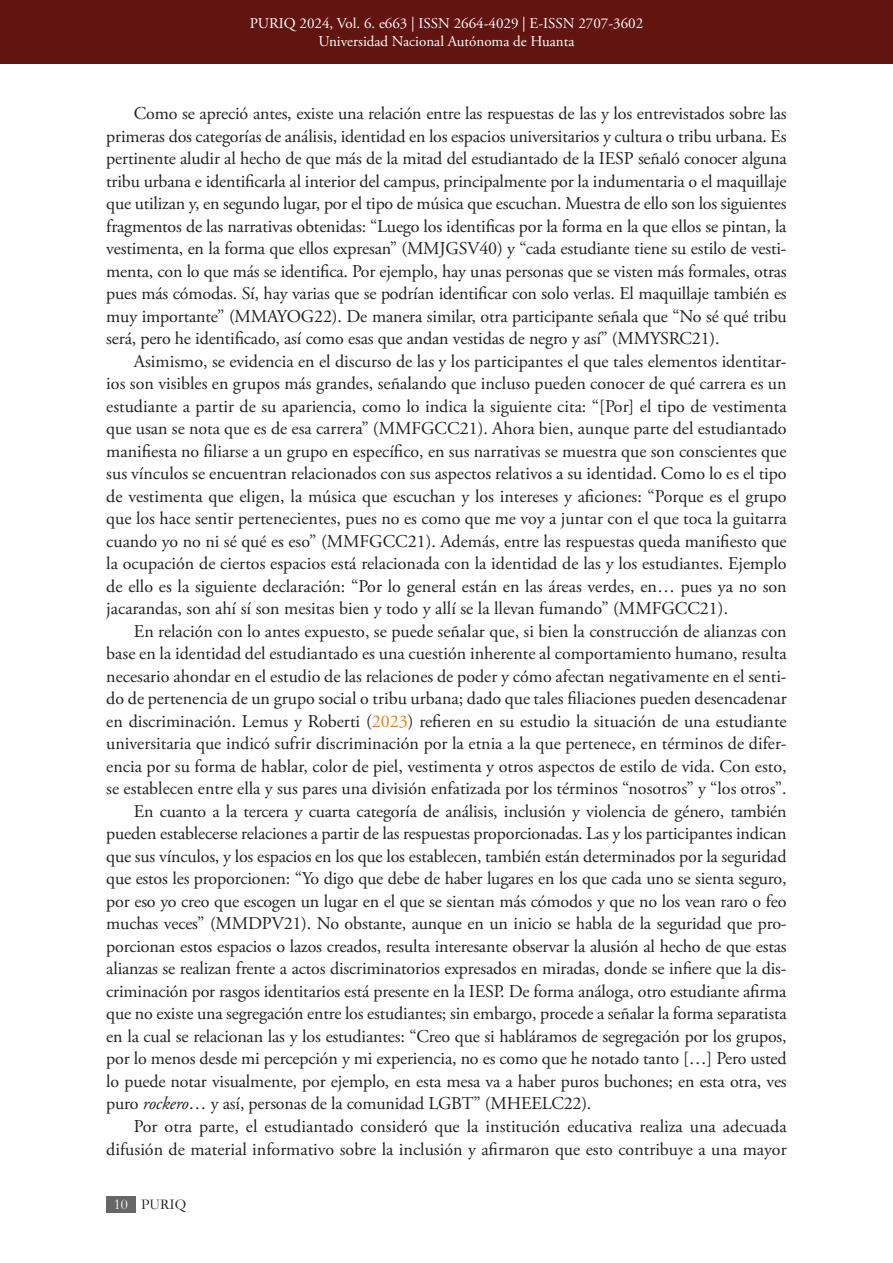
<style>
.page{position:relative;width:893px;height:1263px;background:#fff}
.page>*{position:absolute;margin:0;border:0;box-sizing:border-box;transform-origin:0 0}
.Parrafo_ES{font:18px/22.5px "Adobe Garamond Pro";color:#231f20;text-align:justify}
.t1{font:15px/18px "Adobe Garamond Pro";color:#fff;text-align:center}
.t2{font:15px "Garamond";color:#231f20}
.s1{color:#e4801e}
.s2{font-style:italic}
.s3{color:#fff}
</style>
<div class="page">
<div style="left:0;top:0;width:893px;height:64px;background:#621410"></div>
<div style="left:106px;top:1196px;width:29px;height:16px;background:#666"></div>
<p class="t1" style="left:250px;top:15px;width:395px">PURIQ 2024, Vol. 6. e663 | ISSN 2664-4029 | E-ISSN 2707-3602<br>Universidad Nacional Autónoma de Huanta</p>
<p class="Parrafo_ES" style="left:106px;top:103px;width:682px;text-indent:28px">Como se apreció antes, existe una relación entre las respuestas de las y los entrevistados sobre las primeras dos categorías de análisis, identidad en los espacios universitarios y cultura o tribu urbana. Es pertinente aludir al hecho de que más de la mitad del estudiantado de la IESP señaló conocer alguna tribu urbana e identificarla al interior del campus, principalmente por la indumentaria o el maquillaje que utilizan y, en segundo lugar, por el tipo de música que escuchan. Muestra de ello son los siguientes fragmentos de las narrativas obtenidas: “Luego los identificas por la forma en la que ellos se pintan, la vestimenta, en la forma que ellos expresan” (MMJGSV40) y “cada estudiante tiene su estilo de vesti&shy;menta, con lo que más se identifica. Por ejemplo, hay unas personas que se visten más formales, otras pues más cómodas. Sí, hay varias que se podrían identificar con solo verlas. El maquillaje también es muy importante” (MMAYOG22). De manera similar, otra participante señala que “No sé qué tribu será, pero he identificado, así como esas que andan vestidas de negro y así” (MMYSRC21).</p>
<p class="Parrafo_ES" style="left:106px;top:351px;width:682px;text-indent:28px">Asimismo, se evidencia en el discurso de las y los participantes el que tales elementos identitar&shy;ios son visibles en grupos más grandes, señalando que incluso pueden conocer de qué carrera es un estudiante a partir de su apariencia, como lo indica la siguiente cita: “[Por] el tipo de vestimenta que usan se nota que es de esa carrera” (MMFGCC21). Ahora bien, aunque parte del estudiantado manifiesta no filiarse a un grupo en específico, en sus narrativas se muestra que son conscientes que sus vínculos se encuentran relacionados con sus aspectos relativos a su identidad. Como lo es el tipo de vestimenta que eligen, la música que escuchan y los intereses y aficiones: “Porque es el grupo que los hace sentir pertenecientes, pues no es como que me voy a juntar con el que toca la guitarra cuando yo no ni sé qué es eso” (MMFGCC21). Además, entre las respuestas queda manifiesto que la ocupación de ciertos espacios está relacionada con la identidad de las y los estudiantes. Ejemplo de ello es la siguiente declaración: “Por lo general están en las áreas verdes, en… pues ya no son jacarandas, son ahí sí son mesitas bien y todo y allí se la llevan fumando” (MMFGCC21).</p>
<p class="Parrafo_ES" style="left:106px;top:621px;width:682px;text-indent:28px">En relación con lo antes expuesto, se puede señalar que, si bien la construcción de alianzas con base en la identidad del estudiantado es una cuestión inherente al comportamiento humano, resulta necesario ahondar en el estudio de las relaciones de poder y cómo afectan negativamente en el senti&shy;do de pertenencia de un grupo social o tribu urbana; dado que tales filiaciones pueden desencadenar en discriminación. Lemus y Roberti (<span class="s1">2023</span>) refieren en su estudio la situación de una estudiante universitaria que indicó sufrir discriminación por la etnia a la que pertenece, en términos de difer&shy;encia por su forma de hablar, color de piel, vestimenta y otros aspectos de estilo de vida. Con esto, se establecen entre ella y sus pares una división enfatizada por los términos “nosotros” y “los otros”.</p>
<p class="Parrafo_ES" style="left:106px;top:801px;width:682px;text-indent:28px">En cuanto a la tercera y cuarta categoría de análisis, inclusión y violencia de género, también pueden establecerse relaciones a partir de las respuestas proporcionadas. Las y los participantes indican que sus vínculos, y los espacios en los que los establecen, también están determinados por la seguridad que estos les proporcionen: “Yo digo que debe de haber lugares en los que cada uno se sienta seguro, por eso yo creo que escogen un lugar en el que se sientan más cómodos y que no los vean raro o feo muchas veces” (MMDPV21). No obstante, aunque en un inicio se habla de la seguridad que pro&shy;porcionan estos espacios o lazos creados, resulta interesante observar la alusión al hecho de que estas alianzas se realizan frente a actos discriminatorios expresados en miradas, donde se infiere que la dis&shy;criminación por rasgos identitarios está presente en la IESP. De forma análoga, otro estudiante afirma que no existe una segregación entre los estudiantes; sin embargo, procede a señalar la forma separatista en la cual se relacionan las y los estudiantes: “Creo que si habláramos de segregación por los grupos, por lo menos desde mi percepción y mi experiencia, no es como que he notado tanto […] Pero usted lo puede notar visualmente, por ejemplo, en esta mesa va a haber puros buchones; en esta otra, ves puro <span class="s2">rockero</span>… y así, personas de la comunidad LGBT” (MHEELC22).</p>
<p class="Parrafo_ES" style="left:106px;top:1116px;width:682px;text-align:right">Por otra parte, el estudiantado consideró que la institución educativa realiza una adecuada difusión de material informativo sobre la inclusión y afirmaron que esto contribuye a una mayor</p>
<p class="t2" style="left:114px;top:1194px;width:74px"><span class="s3">10</span> PURIQ</p>
</div>
